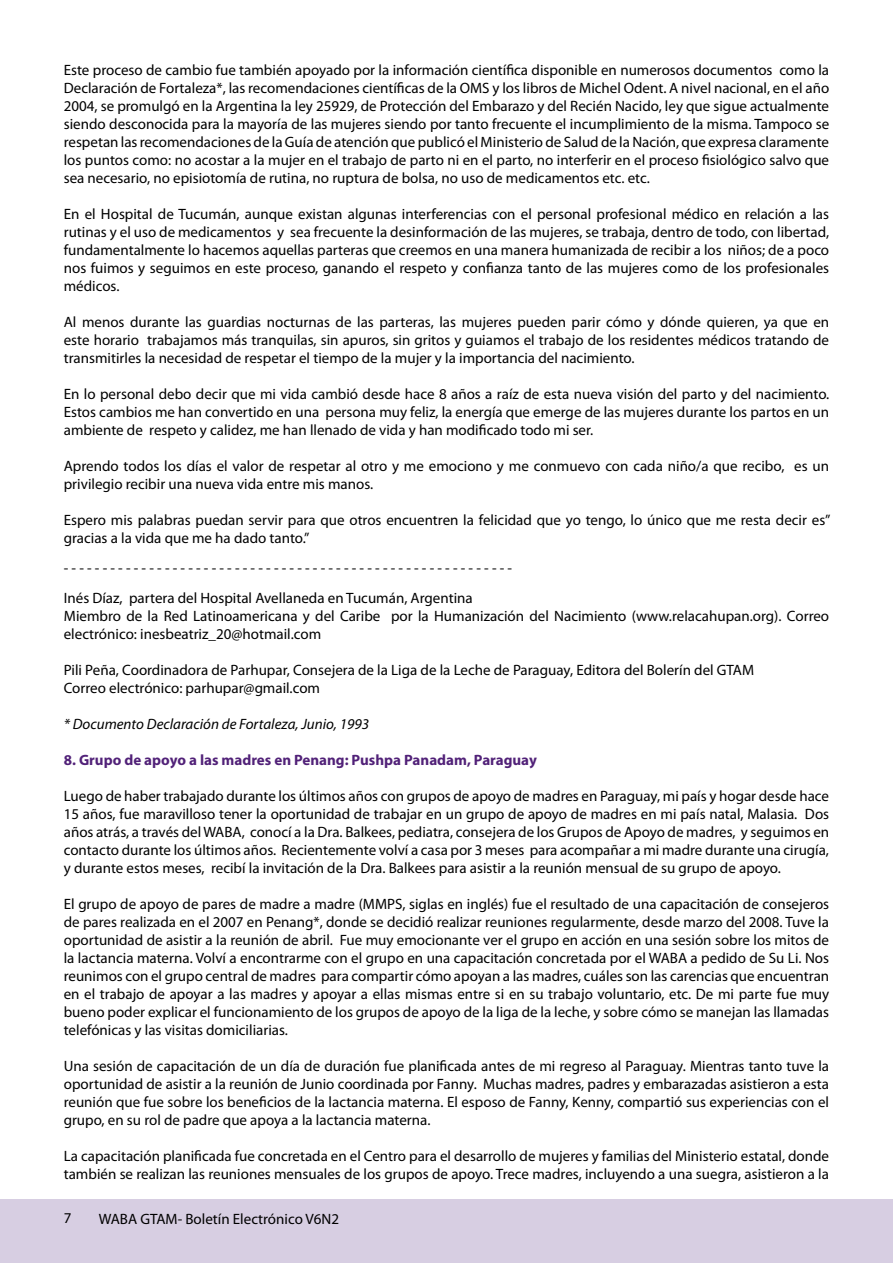
<style>
.page{position:relative;width:893px;height:1263px;background:#fff}
.page>*{position:absolute;margin:0;border:0;box-sizing:border-box;transform-origin:0 0}
.t1{font:15px/18px "Myriad Pro";color:#000;text-align:justify}
.t2{font:700 15px "Myriad Pro";color:#512178}
.t3{font:italic 15px "Myriad Pro";color:#000}
</style>
<div class="page">
<div style="left:0;top:1199px;width:893px;height:64px;background:#d7cee2"></div>
<p class="t1" style="left:64px;top:61px;width:767px">Este proceso de cambio fue también apoyado por la información científica disponible en numerosos documentos como la Declaración de Fortaleza*, las recomendaciones científicas de la OMS y los libros de Michel Odent. A nivel nacional, en el año 2004, se promulgó en la Argentina la ley 25929, de Protección del Embarazo y del Recién Nacido, ley que sigue actualmente siendo desconocida para la mayoría de las mujeres siendo por tanto frecuente el incumplimiento de la misma. Tampoco se respetan las recomendaciones de la Guía de atención que publicó el Ministerio de Salud de la Nación, que expresa claramente los puntos como: no acostar a la mujer en el trabajo de parto ni en el parto, no interferir en el proceso fisiológico salvo que sea necesario, no episiotomía de rutina, no ruptura de bolsa, no uso de medicamentos etc. etc.</p>
<p class="t1" style="left:64px;top:205px;width:767px">En el Hospital de Tucumán, aunque existan algunas interferencias con el personal profesional médico en relación a las rutinas y el uso de medicamentos y sea frecuente la desinformación de las mujeres, se trabaja, dentro de todo, con libertad, fundamentalmente lo hacemos aquellas parteras que creemos en una manera humanizada de recibir a los niños; de a poco nos fuimos y seguimos en este proceso, ganando el respeto y confianza tanto de las mujeres como de los profesionales médicos.</p>
<p class="t1" style="left:64px;top:313px;width:767px">Al menos durante las guardias nocturnas de las parteras, las mujeres pueden parir cómo y dónde quieren, ya que en este horario trabajamos más tranquilas, sin apuros, sin gritos y guiamos el trabajo de los residentes médicos tratando de transmitirles la necesidad de respetar el tiempo de la mujer y la importancia del nacimiento.</p>
<p class="t1" style="left:64px;top:385px;width:767px">En lo personal debo decir que mi vida cambió desde hace 8 años a raíz de esta nueva visión del parto y del nacimiento.<br>Estos cambios me han convertido en una persona muy feliz, la energía que emerge de las mujeres durante los partos en un ambiente de respeto y calidez, me han llenado de vida y han modificado todo mi ser.</p>
<p class="t1" style="left:64px;top:457px;width:767px">Aprendo todos los días el valor de respetar al otro y me emociono y me conmuevo con cada niño/a que recibo, es un privilegio recibir una nueva vida entre mis manos.</p>
<p class="t1" style="left:64px;top:511px;width:768px">Espero mis palabras puedan servir para que otros encuentren la felicidad que yo tengo, lo único que me resta decir es” gracias a la vida que me ha dado tanto.”</p>
<p class="t1" style="left:64px;top:553px;width:450px;line-height:30px">- - - - - - - - - - - - - - - - - - - - - - - - - - - - - - - - - - - - - - - - - - - - - - - - - - - - - - - - - -<br>Inés Díaz, partera del Hospital Avellaneda en Tucumán, Argentina</p>
<p class="t1" style="left:64px;top:607px;width:767px">Miembro de la Red Latinoamericana y del Caribe por la Humanización del Nacimiento (www.relacahupan.org). Correo electrónico: inesbeatriz_20@hotmail.com</p>
<p class="t1" style="left:64px;top:661px;width:692px">Pili Peña, Coordinadora de Parhupar, Consejera de la Liga de la Leche de Paraguay, Editora del Bolerín del GTAM<br>Correo electrónico: parhupar@gmail.com</p>
<p class="t3" style="left:64px;top:715px;width:307px">* Documento Declaración de Fortaleza, Junio, 1993</p>
<p class="t2" style="left:64px;top:750px;width:475px">8. Grupo de apoyo a las madres en Penang: Pushpa Panadam, Paraguay</p>
<p class="t1" style="left:64px;top:787px;width:767px">Luego de haber trabajado durante los últimos años con grupos de apoyo de madres en Paraguay, mi país y hogar desde hace 1 5 años, fue maravilloso tener la oportunidad de trabajar en un grupo de apoyo de madres en mi país natal, Malasia. Dos años atrás, a través del WABA, conocí a la Dra. Balkees, pediatra, consejera de los Grupos de Apoyo de madres, y seguimos en contacto durante los últimos años. Recientemente volví a casa por 3 meses para acompañar a mi madre durante una cirugía, y durante estos meses, recibí la invitación de la Dra. Balkees para asistir a la reunión mensual de su grupo de apoyo.</p>
<p class="t1" style="left:64px;top:895px;width:767px">El grupo de apoyo de pares de madre a madre (MMPS, siglas en inglés) fue el resultado de una capacitación de consejeros de pares realizada en el 2007 en Penang*, donde se decidió realizar reuniones regularmente, desde marzo del 2008. Tuve la oportunidad de asistir a la reunión de abril. Fue muy emocionante ver el grupo en acción en una sesión sobre los mitos de la lactancia materna. Volví a encontrarme con el grupo en una capacitación concretada por el WABA a pedido de Su Li. Nos reunimos con el grupo central de madres para compartir cómo apoyan a las madres, cuáles son las carencias que encuentran en el trabajo de apoyar a las madres y apoyar a ellas mismas entre si en su trabajo voluntario, etc. De mi parte fue muy bueno poder explicar el funcionamiento de los grupos de apoyo de la liga de la leche, y sobre cómo se manejan las llamadas telefónicas y las visitas domiciliarias.</p>
<p class="t1" style="left:64px;top:1057px;width:767px">Una sesión de capacitación de un día de duración fue planificada antes de mi regreso al Paraguay. Mientras tanto tuve la oportunidad de asistir a la reunión de Junio coordinada por Fanny. Muchas madres, padres y embarazadas asistieron a esta reunión que fue sobre los beneficios de la lactancia materna. El esposo de Fanny, Kenny, compartió sus experiencias con el grupo, en su rol de padre que apoya a la lactancia materna.</p>
<p class="t1" style="left:64px;top:1147px;width:767px">La capacitación planificada fue concretada en el Centro para el desarrollo de mujeres y familias del Ministerio estatal, donde también se realizan las reuniones mensuales de los grupos de apoyo. Trece madres, incluyendo a una suegra, asistieron a la</p>
<p class="t1" style="left:99px;top:1209px;width:242px">WABA GTAM- Boletín Electrónico V6N2</p>
</div>
